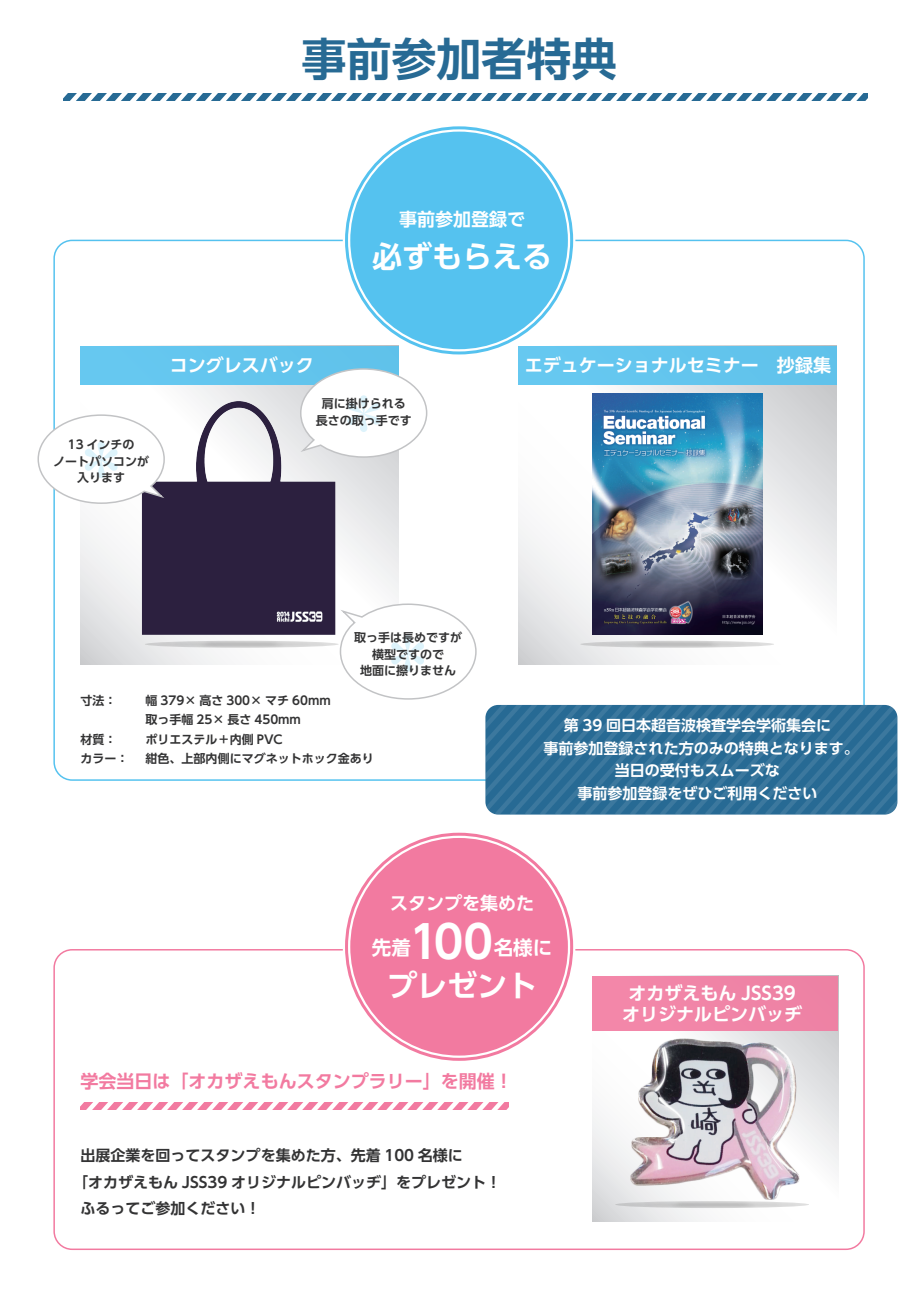
<style>
.page{position:relative;width:919px;height:1289px;background:#fff}
.page>*{position:absolute;margin:0;border:0;box-sizing:border-box;transform-origin:0 0}
.t1{font:700 45px "UD Shin Go Pro De";color:#276a94}
.t2{font:700 45px "UD Shin Go Pro De";color:#fff}
.t3{font:700 30px "UD Shin Go Pro De";color:#fff}
.t4{font:700 19.5px "UD Shin Go Pro De";color:#fff}
.t5{font:700 18px/21px "UD Shin Go Pro De";color:#fff;text-align:center}
.t6{font:700 18px "UD Shin Go Pro De";color:#f27aa0}
.t7{font:700 15px "UD Shin Go Pro De";color:#333334}
.t8{font:700 15px/22.5px "UD Shin Go Pro De";color:#fff;text-align:center}
.t9{font:700 12px/16.5px "UD Shin Go Pro De";color:#333334;text-align:center}
</style>
<div class="page">
<svg style="left:81px;top:385px;width:318px;height:279px"></svg>
<div style="left:346px;top:128px;width:225px;height:225px;background:#55c2ef;border-radius:50%"></div>
<div style="left:343px;top:124px;width:232px;height:233px;border:8px solid #fff;border-radius:50%"></div>
<img style="left:131px;top:393px;width:218px;height:250px">
<div style="left:81px;top:346px;width:318px;height:39px;background:#63c5ee"></div>
<svg style="left:518px;top:385px;width:318px;height:279px"></svg>
<img style="left:592px;top:393px;width:170px;height:241px">
<svg style="left:580px;top:640px;width:194px;height:7px"></svg>
<svg style="left:145px;top:640px;width:194px;height:7px"></svg>
<div style="left:518px;top:346px;width:318px;height:39px;background:#63c5ee"></div>
<svg style="left:485px;top:705px;width:412px;height:109px;background:#307098"></svg>
<div style="left:53px;top:949px;width:811px;height:300px;border:2px solid #f27aa0;border-radius:18px"></div>
<div style="left:346px;top:834px;width:225px;height:225px;background:#f27aa0;border-radius:50%"></div>
<div style="left:343px;top:830px;width:232px;height:233px;border:8px solid #fff;border-radius:50%"></div>
<svg style="left:592px;top:1029px;width:246px;height:192px"></svg>
<img style="left:630px;top:1036px;width:170px;height:164px">
<svg style="left:615px;top:1200px;width:194px;height:7px"></svg>
<svg style="left:81px;top:1102px;width:427px;height:7px"></svg>
<div style="left:592px;top:975px;width:246px;height:54px;background:#f085a7"></div>
<svg style="left:64px;top:94px;width:803px;height:7px"></svg>
<svg style="left:37px;top:413px;width:130px;height:91px"></svg>
<svg style="left:338px;top:602px;width:139px;height:98px"></svg>
<svg style="left:298px;top:368px;width:130px;height:90px"></svg>
<h1 class="t1" style="left:301px;top:23px;width:316px">事前参加者特典</h1>
<h3 class="t5" style="left:399px;top:208px;width:127px">事前参加登録で</h3>
<h2 class="t3" style="left:372px;top:233px;width:181px">必ずもらえる</h2>
<h3 class="t5" style="left:170px;top:354px;width:146px">コングレスバック</h3>
<h3 class="t5" style="left:525px;top:354px;width:307px">エデュケーショナルセミナー　抄録集</h3>
<p class="t9" style="left:53px;top:436px;width:97px">13 インチの<br>ノートパソコンが入ります</p>
<p class="t9" style="left:315px;top:395px;width:97px">肩に掛けられる長さの取っ手です</p>
<p class="t9" style="left:354px;top:629px;width:109px">取っ手は長めですが横型ですので<br>地面に擦りません</p>
<p class="t9" style="left:81px;top:691px;width:37px">寸法：</p>
<p class="t9" style="left:146px;top:690px;width:187px;line-height:19.5px;text-align:left">幅 379× 高さ 300× マチ 60mm取っ手幅 25× 長さ 450mm</p>
<p class="t9" style="left:81px;top:730px;width:37px">材質：</p>
<p class="t9" style="left:146px;top:730px;width:138px">ポリエステル＋内側 PVC</p>
<p class="t9" style="left:81px;top:750px;width:49px">カラー：</p>
<p class="t9" style="left:146px;top:750px;width:229px">紺色、上部内側にマグネットホック金あり</p>
<p class="t8" style="left:543px;top:714px;width:316px">第 39 回日本超音波検査学会学術集会に<br>事前参加登録された方のみの特典となります。当日の受付もスムーズな<br>事前参加登録をぜひご利用ください</p>
<h3 class="t5" style="left:390px;top:891px;width:145px">スタンプを集めた</h3>
<h3 class="t4" style="left:372px;top:932px;width:40px">先着</h3>
<h1 class="t2" style="left:409px;top:905px;width:85px">100</h1>
<h3 class="t4" style="left:493px;top:932px;width:60px">名様に</h3>
<h2 class="t3" style="left:387px;top:961px;width:151px">プレゼント</h2>
<h3 class="t6" style="left:81px;top:1066px;width:433px">学会当日は「オカザえもんスタンプラリー」を開催！</h3>
<p class="t7" style="left:81px;top:1143px;width:384px">出展企業を回ってスタンプを集めた方、先着 100 名様に</p>
<p class="t7" style="left:73px;top:1169px;width:429px">「オカザえもん JSS39 オリジナルピンバッヂ」をプレゼント！</p>
<p class="t7" style="left:81px;top:1195px;width:181px">ふるってご参加ください！</p>
<h3 class="t5" style="left:622px;top:982px;width:182px">オカザえもん JSS39オリジナルピンバッヂ</h3>
</div>
